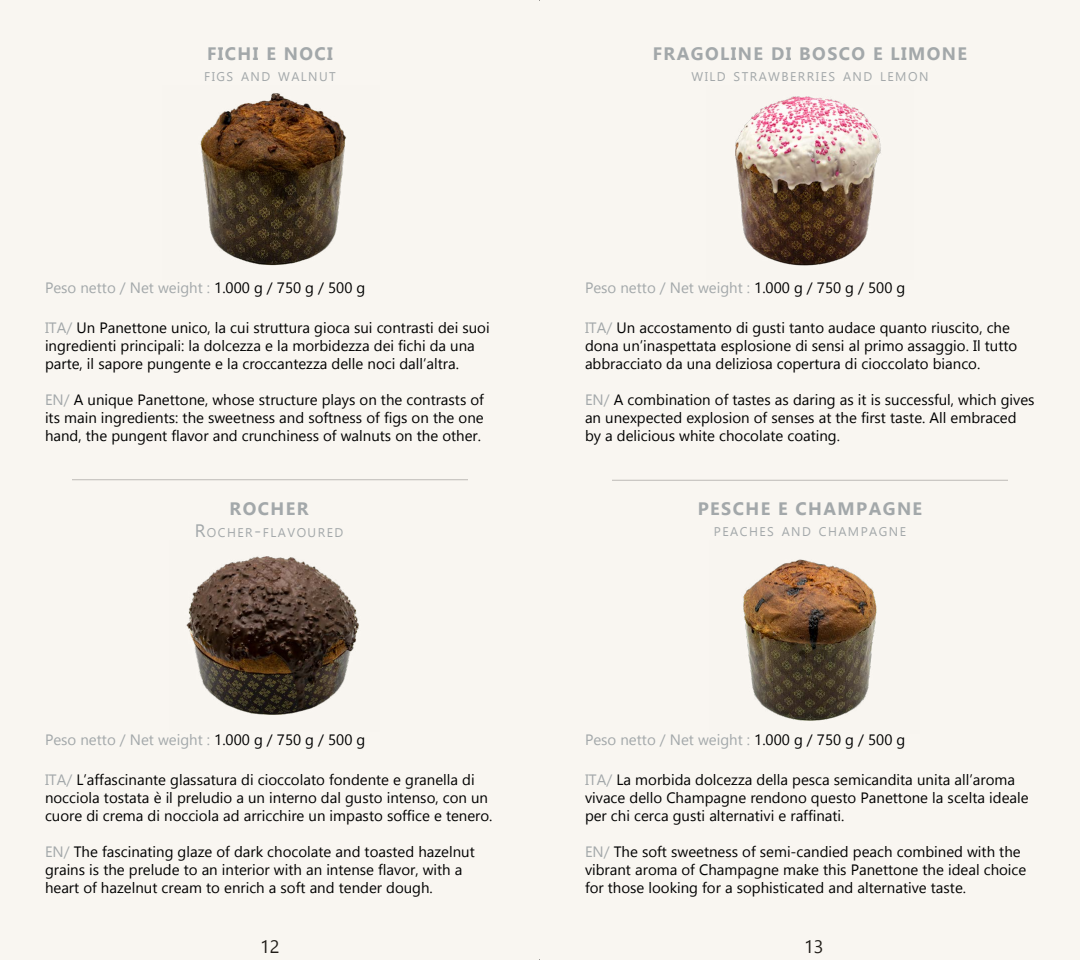
<style>
.page{position:relative;width:1080px;height:960px;background:#f9f6f1}
.page>*{position:absolute;margin:0;border:0;box-sizing:border-box;transform-origin:0 0}
.t1{font:700 18px "Gadugi";letter-spacing:.08em;color:#a3a8aa}
.t2{font:18px "Gadugi";color:#000}
.t3{font:15px/18px "Gadugi";color:#000}
.t4{font:15px "Gadugi";color:#a3a8aa}
.t5{font:12.6px "Gadugi";letter-spacing:.115em;color:#a3a8aa}
.s1{color:#000}
.s2{color:#a3a8aa}
.s3{font-size:18px}
</style>
<div class="page">
<img style="left:162px;top:85px;width:218px;height:195px">
<hr style="left:72px;top:480px;width:396px;height:1px;background:#000">
<img style="left:169px;top:540px;width:211px;height:192px">
<img style="left:707px;top:85px;width:206px;height:195px">
<hr style="left:612px;top:480px;width:396px;height:1px;background:#000">
<img style="left:709px;top:540px;width:211px;height:193px">
<p class="t1" style="left:207px;top:42px;width:127px">FICHI E NOCI</p>
<p class="t5" style="left:204px;top:69px;width:133px">FIGS AND WALNUT</p>
<p class="t4" style="left:45px;top:279px;width:322px">Peso netto / Net weight : <span class="s1">1.000 g / 750 g / 500 g</span></p>
<p class="t3" style="left:45px;top:318px;width:446px"><span class="s2">ITA/</span> Un Panettone unico, la cui struttura gioca sui contrasti dei suoi ingredienti principali: la dolcezza e la morbidezza dei fichi da una parte, il sapore pungente e la croccantezza delle noci dall’altra.</p>
<p class="t3" style="left:45px;top:390px;width:441px;text-align:justify"><span class="s2">EN/</span> A unique Panettone, whose structure plays on the contrasts of its main ingredients: the sweetness and softness of figs on the one hand, the pungent flavor and crunchiness of walnuts on the other.</p>
<p class="t1" style="left:230px;top:498px;width:80px">ROCHER</p>
<p class="t5" style="left:195px;top:525px;width:150px"><span class="s3">R</span>OCHER<span class="s3">-</span>FLAVOURED</p>
<p class="t4" style="left:45px;top:731px;width:322px">Peso netto / Net weight : <span class="s1">1.000 g / 750 g / 500 g</span></p>
<p class="t3" style="left:45px;top:770px;width:449px"><span class="s2">ITA/</span> L’affascinante glassatura di cioccolato fondente e granella di nocciola tostata è il preludio a un interno dal gusto intenso, con un cuore di crema di nocciola ad arricchire un impasto soffice e tenero.</p>
<p class="t3" style="left:45px;top:842px;width:431px"><span class="s2">EN/</span> The fascinating glaze of dark chocolate and toasted hazelnut grains is the prelude to an interior with an intense flavor, with a heart of hazelnut cream to enrich a soft and tender dough.</p>
<p class="t1" style="left:653px;top:42px;width:316px">FRAGOLINE DI BOSCO E LIMONE</p>
<p class="t5" style="left:692px;top:69px;width:238px">WILD STRAWBERRIES AND LEMON</p>
<p class="t4" style="left:585px;top:279px;width:322px">Peso netto / Net weight : <span class="s1">1.000 g / 750 g / 500 g</span></p>
<p class="t3" style="left:585px;top:318px;width:434px"><span class="s2">ITA/</span> Un accostamento di gusti tanto audace quanto riuscito, che dona un’inaspettata esplosione di sensi al primo assaggio. Il tutto abbracciato da una deliziosa copertura di cioccolato bianco.</p>
<p class="t3" style="left:585px;top:390px;width:451px"><span class="s2">EN/</span> A combination of tastes as daring as it is successful, which gives an unexpected explosion of senses at the first taste. All embraced by a delicious white chocolate coating.</p>
<p class="t1" style="left:698px;top:497px;width:226px">PESCHE E CHAMPAGNE</p>
<p class="t5" style="left:714px;top:524px;width:194px">PEACHES AND CHAMPAGNE</p>
<p class="t4" style="left:585px;top:731px;width:322px">Peso netto / Net weight : <span class="s1">1.000 g / 750 g / 500 g</span></p>
<p class="t3" style="left:585px;top:770px;width:445px"><span class="s2">ITA/</span> La morbida dolcezza della pesca semicandita unita all’aroma vivace dello Champagne rendono questo Panettone la scelta ideale per chi cerca gusti alternativi e raffinati.</p>
<p class="t3" style="left:585px;top:842px;width:443px"><span class="s2">EN/</span> The soft sweetness of semi-candied peach combined with the vibrant aroma of Champagne make this Panettone the ideal choice for those looking for a sophisticated and alternative taste.</p>
<p class="t2" style="left:260px;top:936px;width:21px">12</p>
<p class="t2" style="left:804px;top:936px;width:21px">13</p>
</div>
